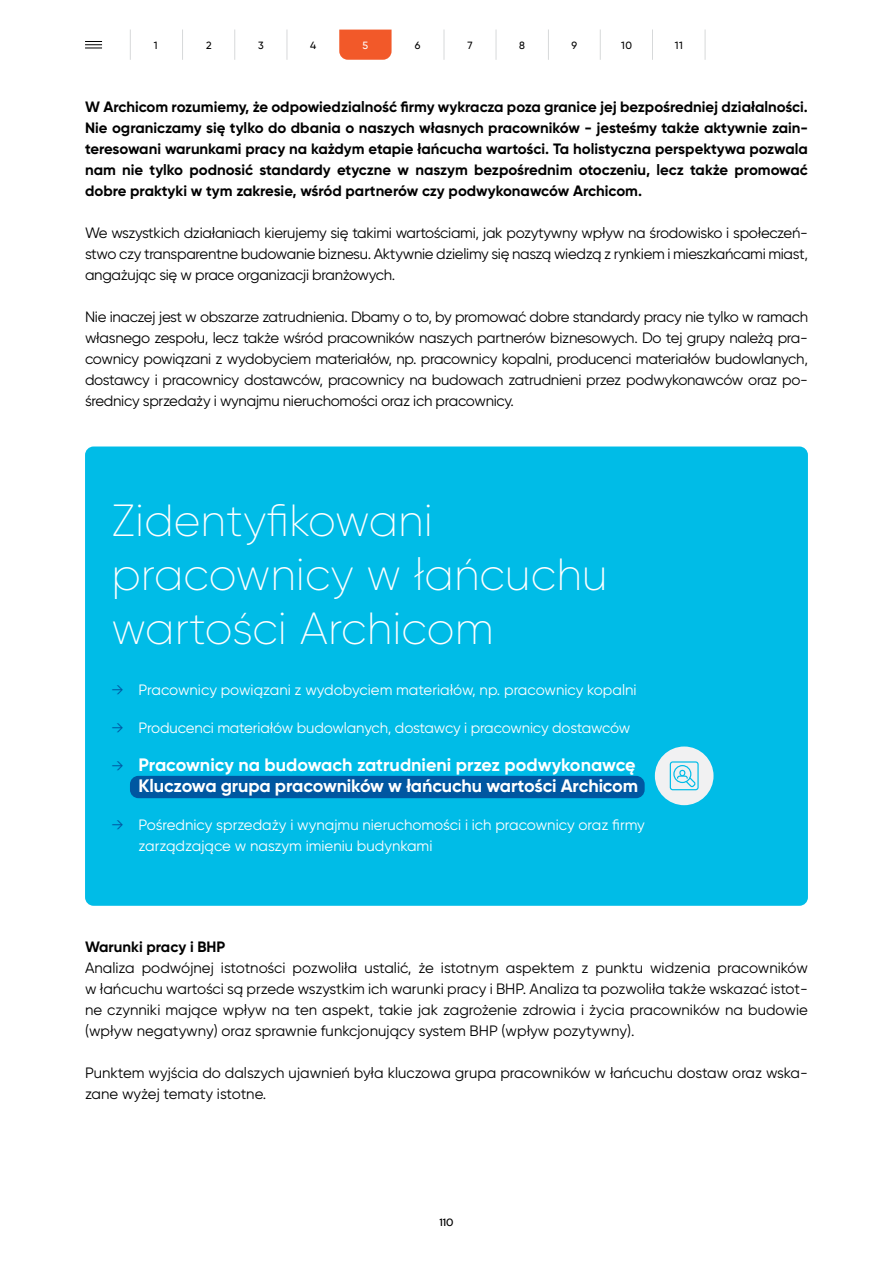
<style>
.page{position:relative;width:893px;height:1263px;background:#fff}
.page>*{position:absolute;margin:0;border:0;box-sizing:border-box;transform-origin:0 0}
.t1{font:200 45px/54px "Gilroy";color:#fff}
.t2{font:700 18px/21px "Gilroy";letter-spacing:-.005em;color:#fff;text-align:right}
.t3{font:15px/21px "Gilroy";letter-spacing:-.02em;color:#000;text-align:justify}
.t4{font:700 15px/21px "Gilroy";color:#000;text-align:justify}
.t5{font:15px/21px "Gilroy";color:#fff}
.t6{font:15px/21px "Gilroy";color:#000}
.t7{font:500 10.5px "Gilroy";color:#000}
.t8{font:500 10.5px "DM Sans";color:#000}
.t9{font:500 10.5px "Gilroy";color:#fff}
.s1{color:#0057a1}
.s2{font-weight:400;font-size:15px;color:#0057a1}
</style>
<div class="page">
<div style="left:85px;top:446px;width:723px;height:460px;background:#00bce7;border-radius:9px"></div>
<div style="left:130px;top:776px;width:515px;height:22px;background:#0057a1;border-radius:9px"></div>
<div style="left:655px;top:746px;width:58px;height:59px;background:#f1f1f2;border-radius:50%"></div>
<svg style="left:670px;top:761px;width:29px;height:29px"></svg>
<svg style="left:339px;top:30px;width:53px;height:30px;background:#f26032"></svg>
<svg style="left:85px;top:41px;width:17px;height:8px"></svg>
<hr style="left:548px;top:29px;width:1px;height:31px;background:#d7d9da">
<hr style="left:600px;top:29px;width:1px;height:31px;background:#d7d9da">
<hr style="left:652px;top:29px;width:1px;height:31px;background:#d7d9da">
<hr style="left:705px;top:29px;width:1px;height:31px;background:#d7d9da">
<hr style="left:496px;top:29px;width:1px;height:31px;background:#d7d9da">
<hr style="left:444px;top:29px;width:1px;height:31px;background:#d7d9da">
<hr style="left:287px;top:29px;width:1px;height:31px;background:#d7d9da">
<hr style="left:182px;top:29px;width:1px;height:31px;background:#d7d9da">
<hr style="left:234px;top:29px;width:1px;height:31px;background:#d7d9da">
<hr style="left:130px;top:29px;width:1px;height:31px;background:#d7d9da">
<p class="t7" style="left:154px;top:39px;width:5px">1</p>
<p class="t7" style="left:206px;top:39px;width:7px">2</p>
<p class="t7" style="left:258px;top:39px;width:7px">3</p>
<p class="t7" style="left:310px;top:39px;width:8px">4</p>
<p class="t9" style="left:363px;top:39px;width:7px">5</p>
<p class="t7" style="left:415px;top:39px;width:7px">6</p>
<p class="t7" style="left:467px;top:39px;width:7px">7</p>
<p class="t7" style="left:519px;top:39px;width:7px">8</p>
<p class="t7" style="left:571px;top:39px;width:7px">9</p>
<p class="t7" style="left:621px;top:39px;width:12px">10</p>
<p class="t7" style="left:675px;top:39px;width:10px">11</p>
<p class="t4" style="left:85px;top:96px;width:724px">W Archicom rozumiemy, że odpowiedzialność firmy wykracza poza granice jej bezpośredniej działalności.<br>Nie ograniczamy się tylko do dbania o naszych własnych pracowników - jesteśmy także aktywnie zain&shy;teresowani warunkami pracy na każdym etapie łańcucha wartości. Ta holistyczna perspektywa pozwala nam nie tylko podnosić standardy etyczne w naszym bezpośrednim otoczeniu, lecz także promować dobre praktyki w tym zakresie, wśród partnerów czy podwykonawców Archicom.</p>
<p class="t3" style="left:85px;top:222px;width:724px">We wszystkich działaniach kierujemy się takimi wartościami, jak pozytywny wpływ na środowisko i społeczeń&shy;stwo czy transparentne budowanie biznesu. Aktywnie dzielimy się naszą wiedzą z rynkiem i mieszkańcami miast, angażując się w prace organizacji branżowych.</p>
<p class="t3" style="left:85px;top:306px;width:724px">Nie inaczej jest w obszarze zatrudnienia. Dbamy o to, by promować dobre standardy pracy nie tylko w ramach własnego zespołu, lecz także wśród pracowników naszych partnerów biznesowych. Do tej grupy należą pra&shy;cownicy powiązani z wydobyciem materiałów, np. pracownicy kopalni, producenci materiałów budowlanych, dostawcy i pracownicy dostawców, pracownicy na budowach zatrudnieni przez podwykonawców oraz po&shy;średnicy sprzedaży i wynajmu nieruchomości oraz ich pracownicy.</p>
<h1 class="t1" style="left:112px;top:493px;width:498px">Zidentyfikowani pracownicy w łańcuchu wartości Archicom</h1>
<p class="t5" style="left:112px;top:679px;width:526px"><span class="s1">→</span> Pracownicy powiązani z wydobyciem materiałów, np. pracownicy kopalni</p>
<p class="t5" style="left:112px;top:717px;width:520px"><span class="s1">→</span> Producenci materiałów budowlanych, dostawcy i pracownicy dostawców</p>
<p class="t2" style="left:112px;top:754px;width:528px"><span class="s2">→</span> Pracownicy na budowach zatrudnieni przez podwykonawcę<br>Kluczowa grupa pracowników w łańcuchu wartości Archicom</p>
<p class="t5" style="left:139px;top:814px;width:508px;text-indent:-27px"><span class="s1">→</span> Pośrednicy sprzedaży i wynajmu nieruchomości i ich pracownicy oraz firmy zarządzające w naszym imieniu budynkami</p>
<p class="t4" style="left:85px;top:936px;width:142px">Warunki pracy i BHP</p>
<p class="t3" style="left:85px;top:957px;width:724px">Analiza podwójnej istotności pozwoliła ustalić, że istotnym aspektem z punktu widzenia pracowników w łańcuchu wartości są przede wszystkim ich warunki pracy i BHP. Analiza ta pozwoliła także wskazać istot&shy;ne czynniki mające wpływ na ten aspekt, takie jak zagrożenie zdrowia i życia pracowników na budowie (wpływ negatywny) oraz sprawnie funkcjonujący system BHP (wpływ pozytywny).</p>
<p class="t6" style="left:85px;top:1062px;width:724px">Punktem wyjścia do dalszych ujawnień była kluczowa grupa pracowników w łańcuchu dostaw oraz wska&shy;zane wyżej tematy istotne.</p>
<p class="t8" style="left:439px;top:1215px;width:16px">110</p>
</div>
